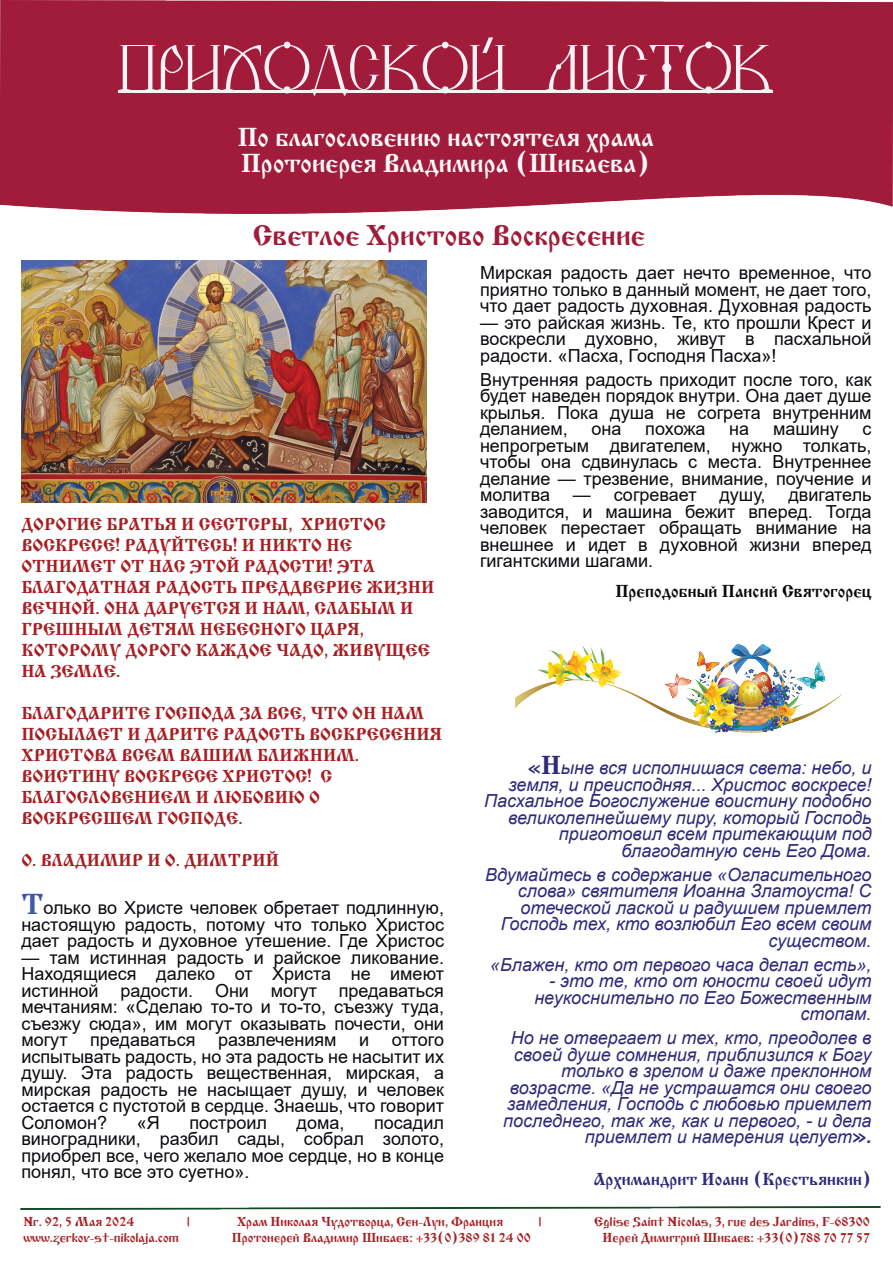
<style>
.page{position:relative;width:893px;height:1263px;background:#fff}
.page>*{position:absolute;margin:0;border:0;box-sizing:border-box;transform-origin:0 0}
.t1{font:700 29.85px "Cyrillic Old Editedbyme";color:#9f1b39}
.t2{font:700 27px/25.5px "Cyrillic Old Editedbyme";color:#fdf9fb}
.t3{font:18px/16.5px "Arial";color:#0b090e;text-align:justify}
.t4{font:italic 18px/16.5px "Arial";color:#2f297a;text-align:right}
.t5{font:700 18px/21px "Cyrillic Old Editedbyme";color:#a81d21}
.t6{font:700 18px "Cyrillic Old Editedbyme";color:#2f297a}
.t7{font:700 18px "Cyrillic Old Editedbyme";color:#09090c}
.t8{font:700 13.5px "Cyrillic Old Editedbyme";color:#a81e21}
.s1{font-family:"Cyrillic Old Editedbyme";font-weight:700;font-size:30px;color:#3f59a7}
.s2{font-family:"Cyrillic Old Editedbyme";font-weight:700;font-style:normal;font-size:16.5px}
.s3{font-family:"Cyrillic Old Editedbyme";font-weight:700;font-style:normal;font-size:27px}
.s4{font-family:"Cyrillic Old Editedbyme";font-weight:700;font-style:normal}
.s5{font-weight:700}
</style>
<div class="page">
<div style="left:0;top:0;width:893px;height:213px;background:#a01c3a"></div>
<img style="left:21px;top:1207px;width:860px;height:2px">
<img style="left:21px;top:260px;width:406px;height:242px">
<svg style="left:119px;top:37px;width:387px;height:59px"></svg>
<svg style="left:546px;top:42px;width:226px;height:51px"></svg>
<hr style="left:119px;top:90px;width:654px;height:2px;background:#f8f2f7">
<img style="left:515px;top:644px;width:326px;height:89px">
<h2 class="t2" style="left:238px;top:127px;width:418px">По благословению настоятеля храма<br>Протоиерея Владимира (Шибаева)</h2>
<h1 class="t1" style="left:253px;top:225px;width:394px">Светлое Христово Воскресение</h1>
<p class="t5" style="left:21px;top:515px;width:414px">ДОРОГИЕ БРАТЬЯ И СЕСТСРЫ, ХРИСТОС<br>ВОСКРЕСЕ! РАДУЙТЕСЬ! И НИКТО НЕ<br>ОТНИМЕТ ОТ НАС ЭТОЙ РАДОСТИ! ЭТА<br>БЛАГОДАТНАЯ РАДОСТЬ ПРЕДДВЕРИЕ ЖИЗНИ<br>ВЕЧНОЙ. ОНА ДАРУЕТСЯ И НАМ, СЛАБЫМ И<br>ГРЕШНЫМ ДЕТЯМ НЕБЕСНОГО ЦАРЯ,<br>КОТОРОМУ ДОРОГО КАЖДОЕ ЧАДО, ЖИВУЩЕЕ<br>НА ЗЕМЛЕ.</p>
<p class="t5" style="left:21px;top:704px;width:422px">БЛАГОДАРИТЕ ГОСПОДА ЗА ВСЕ, ЧТО ОН НАМ<br>ПОСЫЛАЕТ И ДАРИТЕ РАДОСТЬ ВОСКРЕСЕНИЯ<br>ХРИСТОВА ВСЕМ ВАШИМ БЛИЖНИМ.<br>ВОИСТИНУ ВОСКРЕСЕ ХРИСТОС! С<br>БЛАГОСЛОВЕНИЕМ И ЛЮБОВИЮ О<br>ВОСКРЕСШЕМ ГОСПОДЕ.</p>
<p class="t5" style="left:21px;top:851px;width:259px">О. ВЛАДИМИР И О. ДИМТРИЙ</p>
<p class="t3" style="left:21px;top:901px;width:424px"><span class="s1">Т</span>олько во Христе человек обретает подлинную, настоящую радость, потому что только Христос дает радость и духовное утешение. Где Христос</p>
<p class="t3" style="left:21px;top:951px;width:424px">— там истинная радость и райское ликование.<br>Находящиеся далеко от Христа не имеют истинной радости. Они могут предаваться мечтаниям: «Сделаю то-то и то-то, съезжу туда, съезжу сюда», им могут оказывать почести, они могут</p>
<p class="t3" style="left:21px;top:1033px;width:424px;text-indent:371px">оттого испытывать радость, но эта радость не насытит их душу. Эта радость вещественная, мирская, а мирская радость не насыщает душу, и человек остается с пустотой в сердце. Знаешь, что говорит Соломон?</p>
<p class="t3" style="left:90px;top:1033px;width:107px">предаваться</p>
<p class="t3" style="left:218px;top:1033px;width:120px">развлечениям</p>
<p class="t3" style="left:359px;top:1033px;width:12px">и</p>
<p class="t3" style="left:137px;top:1116px;width:25px">«Я</p>
<p class="t3" style="left:189px;top:1116px;width:79px">построил</p>
<p class="t3" style="left:297px;top:1116px;width:49px">дома,</p>
<p class="t3" style="left:21px;top:1116px;width:424px;text-indent:353px">посадил виноградники, разбил сады, собрал золото, приобрел все, чего желало мое сердце, но в конце понял, что все это суетно».</p>
<p class="t3" style="left:480px;top:266px;width:393px">Мирская радость дает нечто временное, что приятно только в данный момент, не дает того, что дает радость духовная. Духовная радость</p>
<p class="t3" style="left:480px;top:316px;width:393px">— это райская жизнь. Те, кто прошли Крест и воскресли духовно, живут в пасхальной радости. «Пасха, Господня Пасха»!</p>
<p class="t3" style="left:480px;top:373px;width:393px">Внутренняя радость приходит после того, как будет наведен порядок внутри. Она дает душе крылья. Пока душа не согрета внутренним деланием,</p>
<p class="t3" style="left:480px;top:422px;width:393px;text-indent:383px">с непрогретым двигателем, нужно толкать, чтобы она сдвинулась с места. Внутреннее делание — трезвение, внимание, поучение и молитва</p>
<p class="t3" style="left:592px;top:422px;width:31px">она</p>
<p class="t3" style="left:645px;top:422px;width:62px">похожа</p>
<p class="t3" style="left:729px;top:422px;width:21px">на</p>
<p class="t3" style="left:773px;top:422px;width:67px">машину</p>
<p class="t3" style="left:480px;top:488px;width:393px;text-indent:308px">двигатель заводится, и машина бежит вперед. Тогда человек перестает обращать внимание на внешнее и идет в духовной жизни вперед гигантскими шагами.</p>
<p class="t7" style="left:615px;top:585px;width:258px">Преподобный Паисий Святогорец</p>
<p class="t3" style="left:573px;top:488px;width:125px">— согревает</p>
<p class="t3" style="left:719px;top:488px;width:48px">душу,</p>
<p class="t4" style="left:484px;top:761px;width:389px"><span class="s2">«</span><span class="s3">Н</span>ыне вся исполнишася света: небо, и земля, и преисподняя... Христос воскресе!<br>Пасхальное Богослужение воистину подобно великолепнейшему пиру, который Господь приготовил всем притекающим под благодатную сень Его Дома.</p>
<p class="t4" style="left:485px;top:868px;width:388px">Вдумайтесь в содержание «Огласительного слова» святителя Иоанна Златоуста! С отеческой лаской и радушием приемлет Господь тех, кто возлюбил Его всем своим существом.</p>
<p class="t4" style="left:490px;top:958px;width:383px">«Блажен, кто от первого часа делал есть»,</p>
<p class="t4" style="left:534px;top:974px;width:339px">- это те, кто от юности своей идут неукоснительно по Его Божественным стопам.</p>
<p class="t4" style="left:503px;top:1031px;width:370px">Но не отвергает и тех, кто, преодолев в своей душе сомнения, приблизился к Богу только в зрелом и даже преклонном возрасте. «Да не устрашатся они своего замедления, Господь с любовью приемлет последнего, так же, как и первого, - и дела приемлет и намерения целует<span class="s4">»</span><span class="s5">.</span></p>
<p class="t6" style="left:594px;top:1173px;width:279px">Архимандрит Иоанн (Крестьянкин)</p>
<p class="t8" style="left:23px;top:1216px;width:112px">Nr. 92, 5 Мая 2024</p>
<p class="t8" style="left:187px;top:1216px;width:5px">|</p>
<p class="t8" style="left:237px;top:1216px;width:268px">Храм Николая Чудотворца, Сен-Луи, Франция</p>
<p class="t8" style="left:538px;top:1216px;width:5px">|</p>
<p class="t8" style="left:594px;top:1216px;width:277px">Eglise Saint Nicolas, 3, rue des Jardins, F-68300</p>
<p class="t8" style="left:23px;top:1233px;width:157px">www.zerkov-st-nikolaja.com</p>
<p class="t8" style="left:232px;top:1233px;width:301px">Протоиерей Владимир Шибаев: +33(0)389 81 24 00</p>
<p class="t8" style="left:603px;top:1233px;width:269px">Иерей Димитрий Шибаев: +33(0)788 70 77 57</p>
</div>
